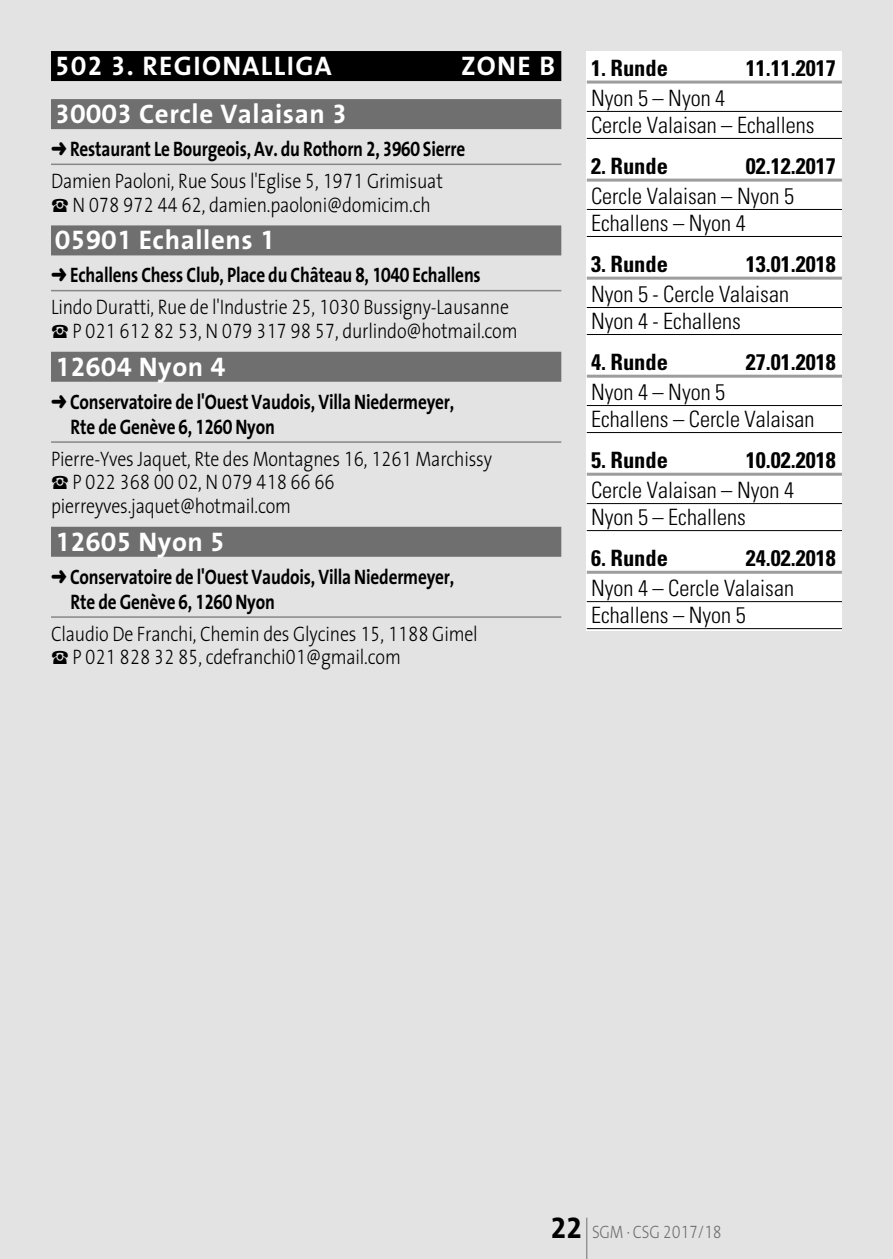
<style>
.page{position:relative;width:893px;height:1259px;background:#e3e3e3}
.page>*{position:absolute;margin:0;border:0;box-sizing:border-box;transform-origin:0 0}
.t1{font:27px "The Sans 7 Bold Tab";letter-spacing:.02em;color:#fff}
.t2{font:300 condensed 22.5px/27px "Univers LT Std";color:#000}
.t3{font:700 condensed 22.5px "Univers LT Std";color:#000}
.t4{font:21px/23.7px "The Sans 3 Light Tab";letter-spacing:-.01em;color:#000;scale:.85 1}
.t5{font:21px/25.2px "The Sans 7 Bold Tab";letter-spacing:-.01em;color:#000;scale:.82 1}
.t6{font:18px "The Sans 3 Light Tab";letter-spacing:-.01em;color:#6f6f6f;scale:.85 1}
.s1{font-family:"The Sans 7 Bold Tab";font-size:30px;color:#000}
</style>
<div class="page">
<hr style="left:586px;top:1217px;width:1px;height:42px;background:#6f6f6f">
<div style="left:587px;top:51px;width:255px;height:579px;background:#fff"></div>
<hr style="left:587px;top:81px;width:255px;height:3px;background:#9d9d9d">
<hr style="left:587px;top:111px;width:255px;height:1px;background:#000">
<hr style="left:587px;top:138px;width:255px;height:1px;background:#000">
<hr style="left:587px;top:179px;width:255px;height:3px;background:#9d9d9d">
<hr style="left:587px;top:209px;width:255px;height:1px;background:#000">
<hr style="left:587px;top:236px;width:255px;height:1px;background:#000">
<hr style="left:587px;top:277px;width:255px;height:3px;background:#9d9d9d">
<hr style="left:587px;top:307px;width:255px;height:1px;background:#000">
<hr style="left:587px;top:334px;width:255px;height:1px;background:#000">
<hr style="left:587px;top:375px;width:255px;height:3px;background:#9d9d9d">
<hr style="left:587px;top:405px;width:255px;height:1px;background:#000">
<hr style="left:587px;top:432px;width:255px;height:1px;background:#000">
<hr style="left:587px;top:473px;width:255px;height:3px;background:#9d9d9d">
<hr style="left:587px;top:503px;width:255px;height:1px;background:#000">
<hr style="left:587px;top:530px;width:255px;height:1px;background:#000">
<hr style="left:587px;top:571px;width:255px;height:3px;background:#9d9d9d">
<hr style="left:587px;top:601px;width:255px;height:1px;background:#000">
<hr style="left:587px;top:628px;width:255px;height:1px;background:#000">
<div style="left:51px;top:51px;width:510px;height:30px;background:#000"></div>
<div style="left:51px;top:99px;width:510px;height:30px;background:#6f6f6f"></div>
<hr style="left:51px;top:164px;width:510px;height:1px;background:#878787">
<div style="left:51px;top:225px;width:510px;height:30px;background:#6f6f6f"></div>
<hr style="left:51px;top:290px;width:510px;height:1px;background:#878787">
<div style="left:51px;top:352px;width:510px;height:30px;background:#6f6f6f"></div>
<hr style="left:51px;top:441px;width:510px;height:2px;background:#878787">
<div style="left:51px;top:527px;width:510px;height:30px;background:#6f6f6f"></div>
<hr style="left:51px;top:616px;width:510px;height:2px;background:#878787">
<p class="t1" style="left:55px;top:43px;width:120px">502 3. Regionalliga</p>
<p class="t1" style="left:461px;top:43px;width:35px">Zone</p>
<p class="t1" style="left:539px;top:43px;width:17px">B</p>
<p class="t1" style="left:55px;top:91px;width:293px">30003 Cercle Valaisan 3</p>
<p class="t5" style="left:51px;top:136px;width:507px">➜ Restaurant Le Bourgeois, Av. du Rothorn 2, 3960 Sierre</p>
<p class="t4" style="left:51px;top:168px;width:463px">Damien Paoloni, Rue Sous l'Eglise 5, 1971 Grimisuat ☎ N 078 972 44 62, damien.paoloni@domicim.ch</p>
<p class="t1" style="left:55px;top:218px;width:221px">05901 Echallens 1</p>
<p class="t5" style="left:51px;top:262px;width:526px">➜ Echallens Chess Club, Place du Château 8, 1040 Echallens</p>
<p class="t4" style="left:51px;top:295px;width:550px">Lindo Duratti, Rue de l'Industrie 25, 1030 Bussigny-Lausanne ☎ P 021 612 82 53, N 079 317 98 57, durlindo@hotmail.com</p>
<p class="t1" style="left:55px;top:344px;width:171px">12604 Nyon 4</p>
<p class="t5" style="left:71px;top:388px;width:469px;text-indent:-20px">➜ Conservatoire de l'Ouest Vaudois, Villa Niedermeyer,<br>Rte de Genève 6, 1260 Nyon</p>
<p class="t4" style="left:51px;top:446px;width:520px">Pierre-Yves Jaquet, Rte des Montagnes 16, 1261 Marchissy ☎ P 022 368 00 02, N 079 418 66 66 pierreyves.jaquet@hotmail.com</p>
<p class="t1" style="left:55px;top:519px;width:171px">12605 Nyon 5</p>
<p class="t5" style="left:71px;top:563px;width:469px;text-indent:-20px">➜ Conservatoire de l'Ouest Vaudois, Villa Niedermeyer,<br>Rte de Genève 6, 1260 Nyon</p>
<p class="t4" style="left:51px;top:621px;width:504px">Claudio De Franchi, Chemin des Glycines 15, 1188 Gimel ☎ P 021 828 32 85, cdefranchi01@gmail.com</p>
<p class="t3" style="left:591px;top:54px;width:78px">1. Runde</p>
<p class="t3" style="left:746px;top:54px;width:91px">11.11.2017</p>
<p class="t2" style="left:591px;top:84px;width:225px">Nyon 5 – Nyon 4<br>Cercle Valaisan – Echallens</p>
<p class="t3" style="left:591px;top:152px;width:78px">2. Runde</p>
<p class="t3" style="left:746px;top:152px;width:91px">02.12.2017</p>
<p class="t2" style="left:591px;top:182px;width:204px">Cercle Valaisan – Nyon 5<br>Echallens – Nyon 4</p>
<p class="t3" style="left:591px;top:250px;width:78px">3. Runde</p>
<p class="t3" style="left:746px;top:250px;width:91px">13.01.2018</p>
<p class="t2" style="left:591px;top:280px;width:199px">Nyon 5 - Cercle Valaisan<br>Nyon 4 - Echallens</p>
<p class="t3" style="left:591px;top:348px;width:78px">4. Runde</p>
<p class="t3" style="left:746px;top:348px;width:91px">27.01.2018</p>
<p class="t2" style="left:591px;top:378px;width:225px">Nyon 4 – Nyon 5<br>Echallens – Cercle Valaisan</p>
<p class="t3" style="left:591px;top:446px;width:78px">5. Runde</p>
<p class="t3" style="left:746px;top:446px;width:91px">10.02.2018</p>
<p class="t2" style="left:591px;top:476px;width:204px">Cercle Valaisan – Nyon 4<br>Nyon 5 – Echallens</p>
<p class="t3" style="left:591px;top:544px;width:78px">6. Runde</p>
<p class="t3" style="left:746px;top:544px;width:91px">24.02.2018</p>
<p class="t2" style="left:591px;top:574px;width:204px">Nyon 4 – Cercle Valaisan<br>Echallens – Nyon 5</p>
<p class="t6" style="left:550px;top:1217px;width:204px"><span class="s1">22</span> SGM · CSG 2017/18</p>
</div>
